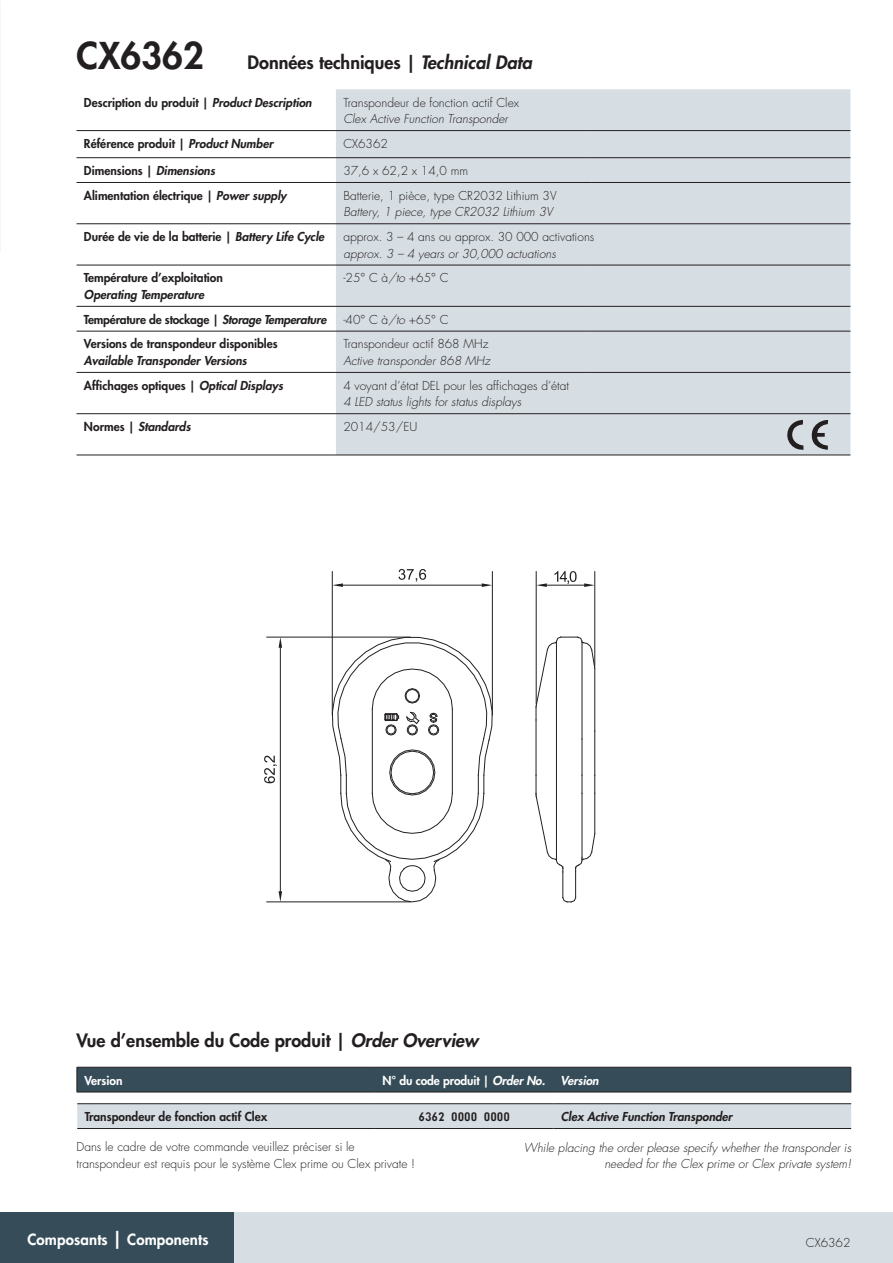
<style>
.page{position:relative;width:893px;height:1263px;background:#fff}
.page>*{position:absolute;margin:0;border:0;box-sizing:border-box;transform-origin:0 0}
.t1{font:800 18px "Futura Std";color:#231f20}
.t2{font:800 15px "Futura Std";letter-spacing:.01em;color:#fff}
.Tabelle_Daten_DE{font:300 12px/16.5px "Futura Std";color:#231f20}
.t3{font:800 12px "Futura Std";color:#231f20}
.Tabelle_Daten_DE-2{font:italic 300 12px/16.5px "Futura Std";color:#231f20;text-align:right}
.Tabelle_Daten_ENG{font:italic 300 12px "Futura Std";color:#231f20}
.Tabelle_Daten_ENG-2{font:italic 800 12px "Futura Std";color:#231f20}
.Tabelle_Daten_ENG-3{font:300 12px "Futura Std";color:#231f20}
.t4{font:800 12px "Futura Std";letter-spacing:-.01em;color:#fff}
.Bestellnummern{font:12px "Monofonto";color:#231f20;scale:1.1 1}
.t5{font:italic 800 12px "Futura Std";color:#fff}
.s1{font-size:36px}
.s2{font-style:italic}
.s3{font-style:normal}
.s4{font-size:18px}
</style>
<div class="page">
<div style="left:0;top:1212px;width:893px;height:51px;background:#d7dee3"></div>
<div style="left:0;top:1212px;width:234px;height:51px;background:#364d59"></div>
<div style="left:336px;top:89px;width:514px;height:366px;background:#d7dee3"></div>
<hr style="left:77px;top:130px;width:259px;height:1px;background:#231f20">
<hr style="left:336px;top:130px;width:255px;height:1px;background:#231f20">
<hr style="left:591px;top:130px;width:259px;height:1px;background:#231f20">
<hr style="left:77px;top:157px;width:259px;height:1px;background:#231f20">
<hr style="left:336px;top:157px;width:255px;height:1px;background:#231f20">
<hr style="left:591px;top:157px;width:259px;height:1px;background:#231f20">
<hr style="left:77px;top:182px;width:259px;height:1px;background:#231f20">
<hr style="left:336px;top:182px;width:255px;height:1px;background:#231f20">
<hr style="left:591px;top:182px;width:259px;height:1px;background:#231f20">
<hr style="left:77px;top:223px;width:259px;height:1px;background:#231f20">
<hr style="left:336px;top:223px;width:255px;height:1px;background:#231f20">
<hr style="left:591px;top:223px;width:259px;height:1px;background:#231f20">
<hr style="left:77px;top:265px;width:259px;height:1px;background:#231f20">
<hr style="left:336px;top:265px;width:255px;height:1px;background:#231f20">
<hr style="left:591px;top:265px;width:259px;height:1px;background:#231f20">
<hr style="left:77px;top:306px;width:259px;height:1px;background:#231f20">
<hr style="left:336px;top:306px;width:255px;height:1px;background:#231f20">
<hr style="left:591px;top:306px;width:259px;height:1px;background:#231f20">
<hr style="left:77px;top:331px;width:259px;height:1px;background:#231f20">
<hr style="left:336px;top:331px;width:255px;height:1px;background:#231f20">
<hr style="left:591px;top:331px;width:259px;height:1px;background:#231f20">
<hr style="left:77px;top:372px;width:259px;height:1px;background:#231f20">
<hr style="left:336px;top:372px;width:255px;height:1px;background:#231f20">
<hr style="left:591px;top:372px;width:259px;height:1px;background:#231f20">
<hr style="left:77px;top:413px;width:259px;height:1px;background:#231f20">
<hr style="left:336px;top:413px;width:255px;height:1px;background:#231f20">
<hr style="left:591px;top:413px;width:259px;height:1px;background:#231f20">
<hr style="left:77px;top:455px;width:259px;height:1px;background:#231f20">
<hr style="left:336px;top:455px;width:255px;height:1px;background:#231f20">
<hr style="left:591px;top:455px;width:259px;height:1px;background:#231f20">
<hr style="left:77px;top:1092px;width:298px;height:1px;background:#231f20">
<hr style="left:375px;top:1092px;width:178px;height:1px;background:#231f20">
<hr style="left:553px;top:1092px;width:298px;height:1px;background:#231f20">
<svg style="left:77px;top:1067px;width:774px;height:25px;background:#354b56"></svg>
<svg style="left:811px;top:420px;width:17px;height:30px"></svg>
<svg style="left:787px;top:420px;width:16px;height:30px"></svg>
<div style="left:77px;top:1104px;width:774px;height:24px;background:#d7dee3"></div>
<hr style="left:77px;top:1103px;width:298px;height:1px;background:#231f20">
<hr style="left:375px;top:1103px;width:178px;height:1px;background:#231f20">
<hr style="left:553px;top:1103px;width:298px;height:1px;background:#231f20">
<hr style="left:77px;top:1128px;width:298px;height:1px;background:#231f20">
<hr style="left:375px;top:1128px;width:178px;height:1px;background:#231f20">
<hr style="left:553px;top:1128px;width:298px;height:1px;background:#231f20">
<svg style="left:332px;top:637px;width:161px;height:266px"></svg>
<hr style="left:582px;top:739px;width:1px;height:36px;background:#231f20">
<hr style="left:582px;top:641px;width:1px;height:98px;background:#231f20">
<hr style="left:556px;top:739px;width:1px;height:36px;background:#231f20">
<hr style="left:556px;top:641px;width:1px;height:98px;background:#231f20">
<hr style="left:594px;top:668px;width:1px;height:63px;background:#231f20">
<hr style="left:594px;top:731px;width:1px;height:44px;background:#231f20">
<hr style="left:536px;top:720px;width:1px;height:55px;background:#231f20">
<svg style="left:535px;top:636px;width:60px;height:84px"></svg>
<svg style="left:535px;top:775px;width:60px;height:128px"></svg>
<hr style="left:267px;top:637px;width:143px;height:1px;background:#231f20">
<hr style="left:267px;top:902px;width:143px;height:1px;background:#231f20">
<hr style="left:280px;top:648px;width:1px;height:243px;background:#231f20">
<svg style="left:279px;top:637px;width:3px;height:11px"></svg>
<svg style="left:279px;top:891px;width:3px;height:11px"></svg>
<svg style="left:264px;top:756px;width:13px;height:27px"></svg>
<hr style="left:332px;top:572px;width:1px;height:143px;background:#231f20">
<hr style="left:492px;top:572px;width:1px;height:143px;background:#231f20">
<hr style="left:343px;top:585px;width:139px;height:1px;background:#231f20">
<svg style="left:332px;top:583px;width:11px;height:4px"></svg>
<svg style="left:482px;top:583px;width:10px;height:4px"></svg>
<svg style="left:398px;top:569px;width:28px;height:13px"></svg>
<hr style="left:536px;top:572px;width:1px;height:131px;background:#231f20">
<hr style="left:594px;top:572px;width:1px;height:94px;background:#231f20">
<hr style="left:547px;top:585px;width:37px;height:1px;background:#231f20">
<svg style="left:536px;top:583px;width:11px;height:4px"></svg>
<svg style="left:584px;top:583px;width:11px;height:4px"></svg>
<svg style="left:554px;top:571px;width:23px;height:13px"></svg>
<p class="t1" style="left:77px;top:51px;width:457px"><span class="s1">CX6362</span> Données techniques | <span class="s2">Technical Data</span></p>
<p class="t3" style="left:84px;top:95px;width:229px">Description du produit | <span class="s2">Product Description</span></p>
<p class="Tabelle_Daten_ENG-3" style="left:343px;top:95px;width:177px">Transpondeur de fonction actif Clex</p>
<p class="Tabelle_Daten_ENG" style="left:343px;top:111px;width:166px">Clex Active Function Transponder</p>
<p class="t3" style="left:84px;top:136px;width:191px">Référence produit | <span class="s2">Product Number</span></p>
<p class="Tabelle_Daten_DE" style="left:343px;top:136px;width:46px">CX6362</p>
<p class="t3" style="left:84px;top:163px;width:133px">Dimensions | <span class="s2">Dimensions</span></p>
<p class="Tabelle_Daten_DE" style="left:343px;top:163px;width:126px">37,6 x 62,2 x 14,0 mm</p>
<p class="t3" style="left:84px;top:188px;width:204px">Alimentation électrique | <span class="s2">Power supply</span></p>
<p class="Tabelle_Daten_DE" style="left:343px;top:188px;width:215px">Batterie, 1 pièce, type CR2032 Lithium 3V<br><span class="s2">Battery, 1 piece, type CR2032 Lithium 3V</span></p>
<p class="t3" style="left:84px;top:229px;width:242px">Durée de vie de la batterie | <span class="s2">Battery Life Cycle</span></p>
<p class="Tabelle_Daten_DE" style="left:343px;top:229px;width:253px">approx. 3 – 4 ans ou approx. 30 000 activations</p>
<p class="Tabelle_Daten_ENG" style="left:343px;top:246px;width:214px">approx. 3 – 4 years or 30,000 actuations</p>
<p class="t3" style="left:84px;top:270px;width:141px">Température d’exploitation</p>
<p class="Tabelle_Daten_ENG-2" style="left:84px;top:287px;width:122px">Operating Temperature</p>
<p class="Tabelle_Daten_DE" style="left:343px;top:270px;width:107px">-25° C à<span class="s2">/to</span> +65° C</p>
<p class="t3" style="left:84px;top:312px;width:244px">Température de stockage | <span class="s2">Storage Temperature</span></p>
<p class="Tabelle_Daten_DE" style="left:343px;top:311px;width:107px">-40° C à<span class="s2">/to</span> +65° C</p>
<p class="t3" style="left:84px;top:336px;width:195px">Versions de transpondeur disponibles</p>
<p class="Tabelle_Daten_ENG-2" style="left:84px;top:353px;width:164px">Available Transponder Versions</p>
<p class="Tabelle_Daten_DE" style="left:343px;top:336px;width:147px">Transpondeur actif 868 MHz</p>
<p class="Tabelle_Daten_DE-2" style="left:343px;top:353px;width:148px">Active transponder 868 MHz</p>
<p class="t3" style="left:84px;top:378px;width:201px">Affichages optiques | <span class="s2">Optical Displays</span></p>
<p class="Tabelle_Daten_DE" style="left:343px;top:377px;width:227px">4 voyant d’état DEL pour les affichages d’état</p>
<p class="Tabelle_Daten_ENG" style="left:343px;top:395px;width:179px">4 LED status lights for status displays</p>
<p class="Tabelle_Daten_ENG-2" style="left:84px;top:419px;width:108px"><span class="s3">Normes |</span> Standards</p>
<p class="Tabelle_Daten_DE" style="left:343px;top:419px;width:76px">2014/53/EU</p>
<p class="t1" style="left:77px;top:1029px;width:403px">Vue d’ensemble du Code produit | <span class="s2">Order Overview</span></p>
<p class="t4" style="left:84px;top:1072px;width:40px">Version</p>
<p class="t4" style="left:382px;top:1072px;width:164px">N° du code produit | <span class="s2">Order No.</span></p>
<p class="t5" style="left:561px;top:1072px;width:40px">Version</p>
<p class="t3" style="left:85px;top:1109px;width:184px">Transpondeur de fonction actif Clex</p>
<p class="Bestellnummern" style="left:418px;top:1109px;width:85px">6362 0000 0000</p>
<p class="Tabelle_Daten_ENG-2" style="left:561px;top:1109px;width:173px">Clex Active Function Transponder</p>
<p class="Tabelle_Daten_DE" style="left:77px;top:1139px;width:280px">Dans le cadre de votre commande veuillez préciser si le</p>
<p class="Tabelle_Daten_DE" style="left:77px;top:1156px;width:340px">transpondeur est requis pour le système Clex prime ou Clex private !</p>
<p class="Tabelle_Daten_DE-2" style="left:524px;top:1139px;width:329px">While placing the order please specify whether the transponder is needed for the Clex prime or Clex private system!</p>
<p class="t2" style="left:27px;top:1230px;width:183px">Composants <span class="s4">|</span> Components</p>
<p class="Tabelle_Daten_DE" style="left:806px;top:1235px;width:46px">CX6362</p>
</div>
